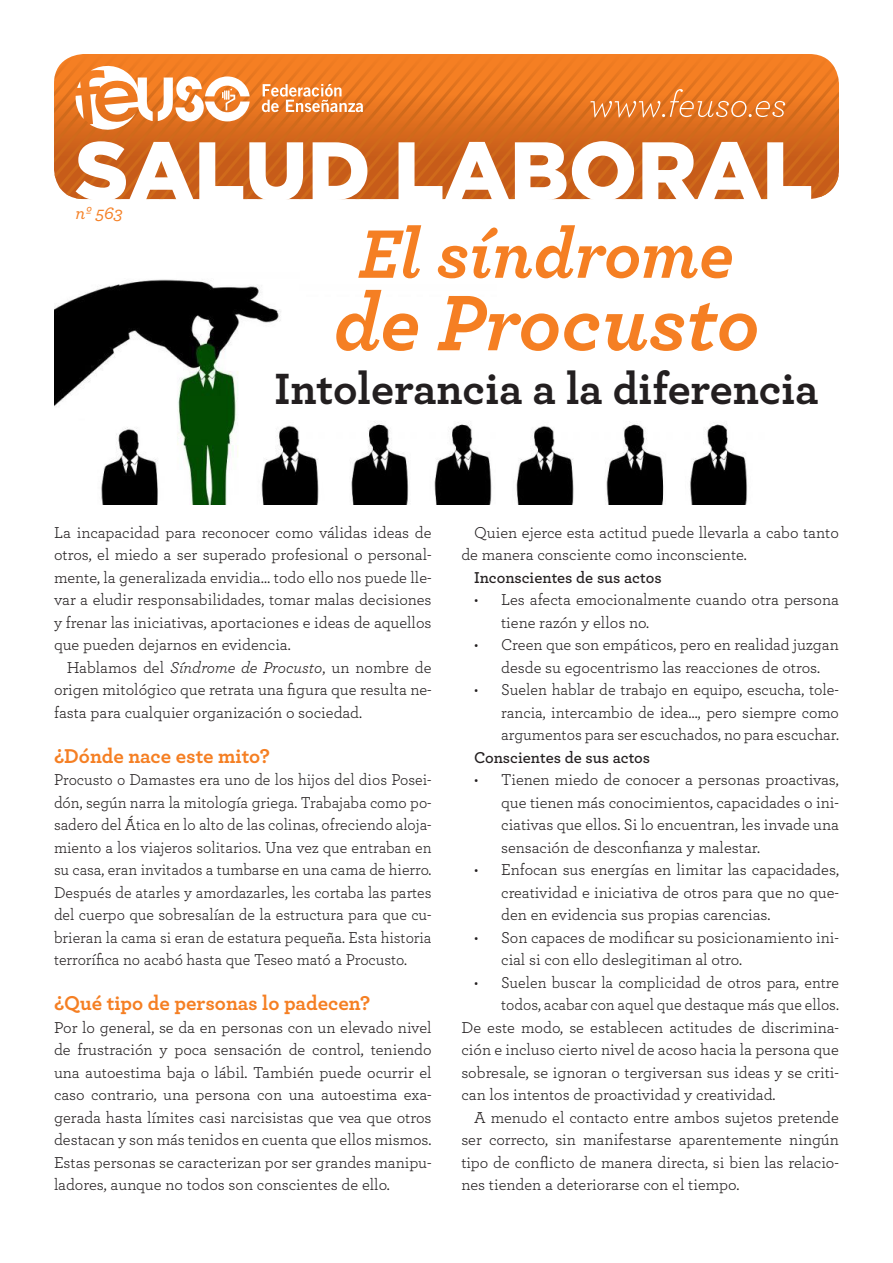
<style>
.page{position:relative;width:893px;height:1263px;background:#fff}
.page>*{position:absolute;margin:0;border:0;box-sizing:border-box;transform-origin:0 0}
.t1{font:italic 700 82.5px "Archer Pro";color:#f57f23}
.t2{font:italic 700 71.85px "Archer Pro";color:#f57f23}
.t3{font:700 45.9px "Archer Pro";color:#231f20}
.Normal__Web{font:700 21px "Archer Pro";color:#f57f23}
.t4{font:italic 500 18.15px "Archer Pro";color:#f57f23}
.Normal__Web-2{font:16.5px/22.5px "Archer Pro";color:#231f20;text-align:justify}
.Normal__Web-3{font:16.5px/22.5px "Archer Pro";color:#231f20;text-align:justify;scale:.96 1}
.Normal__Web-4{font:600 16.5px "Archer Pro";color:#231f20}
.s1{font-style:italic}
</style>
<div class="page">
<img style="left:54px;top:279px;width:438px;height:225px">
<img style="left:516px;top:421px;width:232px;height:83px">
<svg style="left:54px;top:54px;width:785px;height:146px"></svg>
<p class="t4" style="left:76px;top:199px;width:48px">nº 563</p>
<p class="t2" style="left:359px;top:197px;width:377px">El síndrome</p>
<p class="t1" style="left:333px;top:257px;width:428px">de Procusto</p>
<p class="t3" style="left:274px;top:352px;width:546px">Intolerancia a la diferencia</p>
<p class="Normal__Web-2" style="left:54px;top:520px;width:379px">La incapacidad para reconocer como válidas ideas de otros, el miedo a ser superado profesional o personal&shy;mente, la generalizada envidia… todo ello nos puede lle&shy;var a eludir responsabilidades, tomar malas decisiones y frenar las iniciativas, aportaciones e ideas de aquellos que pueden dejarnos en evidencia.</p>
<p class="Normal__Web-2" style="left:54px;top:655px;width:379px;text-indent:13px">Hablamos del <span class="s1">Síndrome de Procusto</span>, un nombre de origen mitológico que retrata una figura que resulta ne&shy;fasta para cualquier organización o sociedad.</p>
<p class="Normal__Web" style="left:54px;top:739px;width:218px">¿Dónde nace este mito?</p>
<p class="Normal__Web-3" style="left:54px;top:768px;width:395px">Procusto o Damastes era uno de los hijos del dios Posei&shy;dón, según narra la mitología griega. Trabajaba como po&shy;sadero del Ática en lo alto de las colinas, ofreciendo aloja&shy;miento a los viajeros solitarios. Una vez que entraban en su casa, eran invitados a tumbarse en una cama de hierro.<br>Después de atarles y amordazarles, les cortaba las partes del cuerpo que sobresalían de la estructura para que cu&shy;brieran la cama si eran de estatura pequeña. Esta historia terrorífica no acabó hasta que Teseo mató a Procusto.</p>
<p class="Normal__Web" style="left:54px;top:987px;width:318px">¿Qué tipo de personas lo padecen?</p>
<p class="Normal__Web-2" style="left:54px;top:1015px;width:379px">Por lo general, se da en personas con un elevado nivel de frustración y poca sensación de control, teniendo una autoestima baja o lábil. También puede ocurrir el caso contrario, una persona con una autoestima exa&shy;gerada hasta límites casi narcisistas que vea que otros destacan y son más tenidos en cuenta que ellos mismos.<br>Estas personas se caracterizan por ser grandes manipu&shy;ladores, aunque no todos son conscientes de ello.</p>
<p class="Normal__Web-2" style="left:461px;top:520px;width:379px;text-indent:13px">Quien ejerce esta actitud puede llevarla a cabo tanto de manera consciente como inconsciente.</p>
<p class="Normal__Web-4" style="left:474px;top:565px;width:189px">Inconscientes de sus actos</p>
<p class="Normal__Web-2" style="left:501px;top:588px;width:339px;text-indent:-27px">• Les afecta emocionalmente cuando otra persona tiene razón y ellos no.</p>
<p class="Normal__Web-2" style="left:474px;top:633px;width:366px;text-align:center">• Creen que son empáticos, pero en realidad juzgan desde su egocentrismo las reacciones de otros.</p>
<p class="Normal__Web-2" style="left:501px;top:678px;width:339px;text-indent:-27px">• Suelen hablar de trabajo en equipo, escucha, tole&shy;rancia, intercambio de idea…, pero siempre como argumentos para ser escuchados, no para escuchar.</p>
<p class="Normal__Web-4" style="left:474px;top:745px;width:178px">Conscientes de sus actos</p>
<p class="Normal__Web-2" style="left:501px;top:768px;width:339px;text-indent:-27px">• Tienen miedo de conocer a personas proactivas, que tienen más conocimientos, capacidades o ini&shy;ciativas que ellos. Si lo encuentran, les invade una sensación de desconfianza y malestar.</p>
<p class="Normal__Web-2" style="left:501px;top:858px;width:339px;text-indent:-27px">• Enfocan sus energías en limitar las capacidades, creatividad e iniciativa de otros para que no que&shy;den en evidencia sus propias carencias.</p>
<p class="Normal__Web-2" style="left:501px;top:925px;width:339px;text-indent:-27px">• Son capaces de modificar su posicionamiento ini&shy;cial si con ello deslegitiman al otro.</p>
<p class="Normal__Web-3" style="left:474px;top:970px;width:382px;text-align:right">• Suelen buscar la complicidad de otros para, entre todos, acabar con aquel que destaque más que ellos.</p>
<p class="Normal__Web-2" style="left:461px;top:1015px;width:379px">De este modo, se establecen actitudes de discrimina&shy;ción e incluso cierto nivel de acoso hacia la persona que sobresale, se ignoran o tergiversan sus ideas y se criti&shy;can los intentos de proactividad y creatividad.</p>
<p class="Normal__Web-2" style="left:461px;top:1105px;width:379px;text-indent:13px">A menudo el contacto entre ambos sujetos pretende ser correcto, sin manifestarse aparentemente ningún tipo de conflicto de manera directa, si bien las relacio&shy;nes tienden a deteriorarse con el tiempo.</p>
</div>
